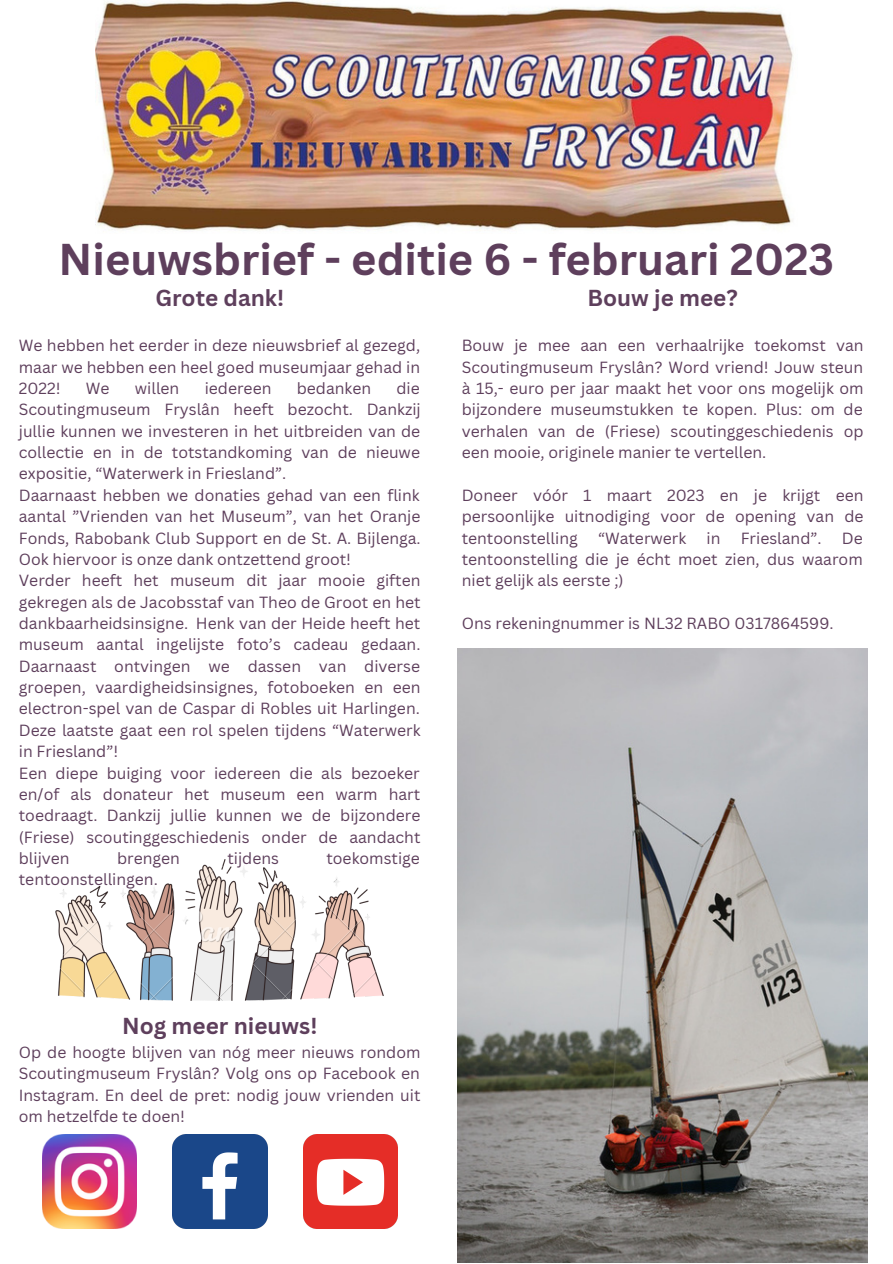
<style>
.page{position:relative;width:893px;height:1264px;background:#fff}
.page>*{position:absolute;margin:0;border:0;box-sizing:border-box;transform-origin:0 0}
.t1{font:700 43.35px "Canva Sans";color:#5e3f5c}
.t2{font:700 22.5px "Canva Sans";color:#5e3f5c}
.t3{font:15.75px/21.3px "Canva Sans";color:#5e3f5c;text-align:justify}
</style>
<div class="page">
<img style="left:95px;top:0;width:698px;height:231px">
<img style="left:42px;top:1134px;width:94px;height:94px">
<img style="left:173px;top:1134px;width:94px;height:94px">
<img style="left:303px;top:1134px;width:95px;height:94px">
<img style="left:56px;top:859px;width:328px;height:141px">
<img style="left:458px;top:648px;width:409px;height:614px">
<h1 class="t1" style="left:59px;top:228px;width:776px">Nieuwsbrief - editie 6 - februari 2023</h1>
<h2 class="t2" style="left:587px;top:282px;width:152px">Bouw je mee?</h2>
<p class="t3" style="left:461px;top:334px;width:403px">Bouw je mee aan een verhaalrijke toekomst van Scoutingmuseum Fryslân? Word vriend! Jouw steun à 15,- euro per jaar maakt het voor ons mogelijk om bijzondere museumstukken te kopen. Plus: om de verhalen van de (Friese) scoutinggeschiedenis op een mooie, originele manier te vertellen.</p>
<p class="t3" style="left:461px;top:484px;width:403px">Doneer vóór 1 maart 2023 en je krijgt een persoonlijke uitnodiging voor de opening van de tentoonstelling</p>
<h2 class="t2" style="left:155px;top:282px;width:130px">Grote dank!</h2>
<p class="t3" style="left:19px;top:334px;width:403px">We hebben het eerder in deze nieuwsbrief al gezegd, maar we hebben een heel goed museumjaar gehad in 2022!</p>
<p class="t3" style="left:19px;top:377px;width:403px;text-align:left;text-indent:377px">die Scoutingmuseum Fryslân heeft bezocht. Dankzij jullie kunnen we investeren in het uitbreiden van de collectie en in de totstandkoming van de nieuwe expositie, “Waterwerk in Friesland”.<br>Daarnaast hebben we donaties gehad van een flink aantal ”Vrienden van het Museum”, van het Oranje Fonds, Rabobank Club Support en de St. A. Bijlenga.<br>Ook hiervoor is onze dank ontzettend groot!<br>Verder heeft het museum dit jaar mooie giften gekregen als de Jacobsstaf van Theo de Groot en het dankbaarheidsinsigne. Henk van der Heide heeft het museum aantal ingelijste foto’s cadeau gedaan.<br>Daarnaast ontvingen we dassen van diverse groepen, vaardigheidsinsignes, fotoboeken en een electron-spel van de Caspar di Robles uit Harlingen.<br>Deze laatste gaat een rol spelen tijdens “Waterwerk in Friesland”!<br>Een diepe buiging voor iedereen die als bezoeker en/of als donateur het museum een warm hart toedraagt. Dankzij jullie kunnen we de bijzondere (Friese) scoutinggeschiedenis onder de aandacht blijven</p>
<p class="t3" style="left:86px;top:377px;width:25px">We</p>
<p class="t3" style="left:135px;top:377px;width:46px">willen</p>
<p class="t3" style="left:205px;top:377px;width:68px">iedereen</p>
<p class="t3" style="left:297px;top:377px;width:76px">bedanken</p>
<p class="t3" style="left:598px;top:526px;width:90px">“Waterwerk</p>
<p class="t3" style="left:706px;top:526px;width:15px">in</p>
<p class="t3" style="left:740px;top:526px;width:82px">Friesland”.</p>
<p class="t3" style="left:461px;top:526px;width:402px;text-indent:380px">De tentoonstelling die je écht moet zien, dus waarom niet gelijk als eerste ;)</p>
<p class="t3" style="left:461px;top:612px;width:373px">Ons rekeningnummer is NL32 RABO 0317864599.</p>
<p class="t3" style="left:117px;top:847px;width:64px">brengen</p>
<p class="t3" style="left:227px;top:847px;width:53px">tijdens</p>
<p class="t3" style="left:326px;top:847px;width:95px">toekomstige</p>
<p class="t3" style="left:19px;top:868px;width:140px">tentoonstellingen.</p>
<h2 class="t2" style="left:122px;top:1010px;width:197px">Nog meer nieuws!</h2>
<p class="t3" style="left:19px;top:1041px;width:403px">Op de hoogte blijven van nóg meer nieuws rondom Scoutingmuseum Fryslân? Volg ons op Facebook en Instagram. En deel de pret: nodig jouw vrienden uit om hetzelfde te doen!</p>
</div>
